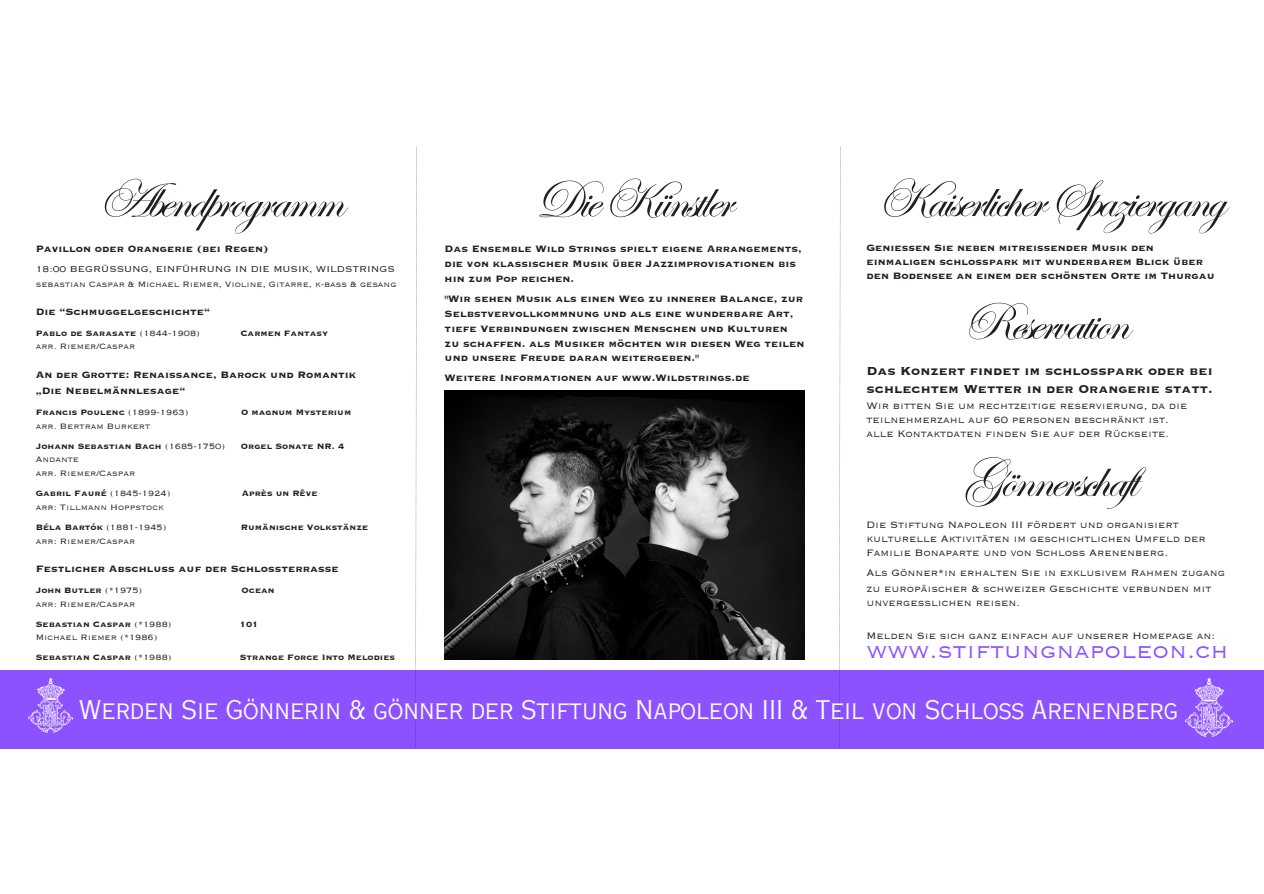
<style>
.page{position:relative;width:1264px;height:894px;background:#fff}
.page>*{position:absolute;margin:0;border:0;box-sizing:border-box;transform-origin:0 0}
.t1{font:54px "ITC Edwardian Script Com";letter-spacing:-.045em;color:#231f20}
.t2{font:27px "Copperplate Gothic LT Pro 32 BC";color:#8c52ff}
.t3{font:25.5px "Copperplate Gothic LT Pro 29 AB";color:#fff}
.t4{font:15px/18px "Copperplate Gothic LT Pro 33 BC";color:#231f20}
.t5{font:12px/14.9px "Copperplate Gothic LT Pro 33 BC";color:#231f20}
.t6{font:12px/14px "Copperplate Gothic LT Pro 32 BC";color:#231f20}
.t7{font:11.1px "Copperplate Gothic LT Pro 32 BC";color:#231f20}
.t8{font:10.05px "Copperplate Gothic LT Pro 33 BC";color:#231f20}
.t9{font:10.05px "Copperplate Gothic LT Pro 32 BC";color:#231f20}
.s1{font-family:"Copperplate Gothic LT Pro 32 BC"}
.s2{font-family:"Copperplate Gothic LT Pro 33 BC"}
</style>
<div class="page">
<div style="left:0;top:670px;width:1263px;height:78px;background:#8c52ff"></div>
<svg style="left:416px;top:146px;width:1px;height:61px"></svg>
<svg style="left:840px;top:146px;width:1px;height:62px"></svg>
<img style="left:29px;top:678px;width:44px;height:54px">
<img style="left:1185px;top:678px;width:47px;height:58px">
<img style="left:444px;top:390px;width:361px;height:269px">
<p class="t1" style="left:98px;top:169px;width:246px">Abendprogramm</p>
<h3 class="t1" style="left:535px;top:169px;width:198px">DieKünstler</h3>
<h3 class="t5" style="left:36px;top:242px;width:234px">Pavillon oder Orangerie (bei Regen)</h3>
<h1 class="t7" style="left:36px;top:264px;width:361px">18:00 BEGRÜSSUNG, EINFÜHRUNG IN DIE MUSIK, WILDSTRINGS</h1>
<h3 class="t9" style="left:36px;top:279px;width:362px">sebastian Caspar &amp; Michael Riemer, Violine, Gitarre, k-bass &amp; gesang</h3>
<h1 class="t5" style="left:36px;top:304px;width:176px">Die “Schmuggelgeschichte“</h1>
<h3 class="t8" style="left:36px;top:328px;width:166px">Pablo de Sarasate <span class="s1">(1844-1908)</span></h3>
<h3 class="t8" style="left:240px;top:328px;width:89px">Carmen Fantasy</h3>
<h3 class="t9" style="left:36px;top:342px;width:101px">arr. Riemer/Caspar</h3>
<p class="t5" style="left:36px;top:366px;width:322px;line-height:16.5px">An der Grotte: Renaissance, Barock und Romantik „Die Nebelmännlesage“</p>
<p class="t8" style="left:36px;top:407px;width:154px">Francis Poulenc <span class="s1">(1899-1963)</span></p>
<p class="t8" style="left:241px;top:407px;width:112px">O magnum Mysterium</p>
<h2 class="t9" style="left:36px;top:421px;width:116px">arr. Bertram Burkert</h2>
<h3 class="t8" style="left:36px;top:441px;width:191px">Johann Sebastian Bach <span class="s1">(1685-1750)</span></h3>
<h3 class="t8" style="left:241px;top:441px;width:105px">Orgel Sonate NR. 4</h3>
<p class="t9" style="left:36px;top:455px;width:45px">Andante</p>
<p class="t9" style="left:36px;top:469px;width:101px">arr. Riemer/Caspar</p>
<h3 class="t8" style="left:36px;top:488px;width:136px">Gabril Fauré <span class="s1">(1845-1924)</span></h3>
<h3 class="t8" style="left:242px;top:488px;width:77px">Après un Rêve</h3>
<p class="t9" style="left:36px;top:502px;width:129px">arr: Tillmann Hoppstock</p>
<p class="t9" style="left:36px;top:522px;width:132px"><span class="s2">Béla Bartók</span> (1881-1945)</p>
<p class="t8" style="left:241px;top:522px;width:129px">Rumänische Volkstänze</p>
<h3 class="t9" style="left:36px;top:536px;width:101px">arr: Riemer/Caspar</h3>
<p class="t5" style="left:36px;top:561px;width:304px">Festlicher Abschluss auf der Schlossterrasse</p>
<p class="t8" style="left:36px;top:585px;width:108px">John Butler <span class="s1">(*1975)</span></p>
<p class="t8" style="left:241px;top:585px;width:35px">Ocean</p>
<p class="t9" style="left:36px;top:599px;width:101px">arr: Riemer/Caspar</p>
<p class="t8" style="left:36px;top:619px;width:137px">Sebastian Caspar <span class="s1">(*1988)</span></p>
<p class="t8" style="left:240px;top:619px;width:20px">101</p>
<p class="t9" style="left:36px;top:633px;width:123px">Michael Riemer (*1986)</p>
<p class="t8" style="left:36px;top:652px;width:137px">Sebastian Caspar <span class="s1">(*1988)</span></p>
<p class="t8" style="left:240px;top:652px;width:157px">Strange Force Into Melodies</p>
<p class="t5" style="left:444px;top:242px;width:359px">Das Ensemble Wild Strings spielt eigene Arrangements, die von klassischer Musik über Jazzimprovisationen bis hin zum Pop reichen.</p>
<p class="t5" style="left:444px;top:291px;width:361px">"Wir sehen Musik als einen Weg zu innerer Balance, zur Selbstvervollkommnung und als eine wunderbare Art, tiefe Verbindungen zwischen Menschen und Kulturen zu schaffen. als Musiker möchten wir diesen Weg teilen</p>
<p class="t5" style="left:444px;top:348px;width:307px;line-height:20px">und unsere Freude daran weitergeben."<br>Weitere Informationen auf www.Wildstrings.de</p>
<h3 class="t1" style="left:877px;top:169px;width:348px">KaiserlicherSpaziergang</h3>
<p class="t5" style="left:866px;top:241px;width:350px;line-height:14px">Geniessen Sie neben mitreissender Musik den einmaligen schlosspark mit wunderbarem Blick über den Bodensee an einem der schönsten Orte im Thurgau</p>
<h1 class="t1" style="left:962px;top:291px;width:167px">Reservation</h1>
<p class="t4" style="left:866px;top:362px;width:347px">Das Konzert findet im schlosspark oder bei schlechtem Wetter in der Orangerie statt.</p>
<p class="t6" style="left:866px;top:399px;width:322px">Wir bitten Sie um rechtzeitige reservierung, da die teilnehmerzahl auf 60 personen beschränkt ist. alle Kontaktdaten finden Sie auf der Rückseite.</p>
<h3 class="t1" style="left:962px;top:449px;width:201px">Gönnerschaft</h3>
<p class="t6" style="left:866px;top:518px;width:341px">Die Stiftung Napoleon III fördert und organisiert kulturelle Aktivitäten im geschichtlichen Umfeld der<br>Familie Bonaparte und von Schloss Arenenberg.</p>
<p class="t6" style="left:866px;top:565px;width:360px;line-height:16px">Als Gönner*in erhalten Sie in exklusivem Rahmen zugang zu europäischer &amp; schweizer Geschichte verbunden mit</p>
<p class="t6" style="left:866px;top:596px;width:155px">unvergesslichen reisen.</p>
<p class="t6" style="left:866px;top:629px;width:350px">Melden Sie sich ganz einfach auf unserer Homepage an:</p>
<p class="t2" style="left:866px;top:638px;width:363px">www.stiftungnapoleon.ch</p>
<h3 class="t3" style="left:79px;top:700px;width:1100px">Werden Sie Gönnerin &amp; gönner der Stiftung Napoleon III &amp; Teil von Schloss Arenenberg</h3>
</div>
